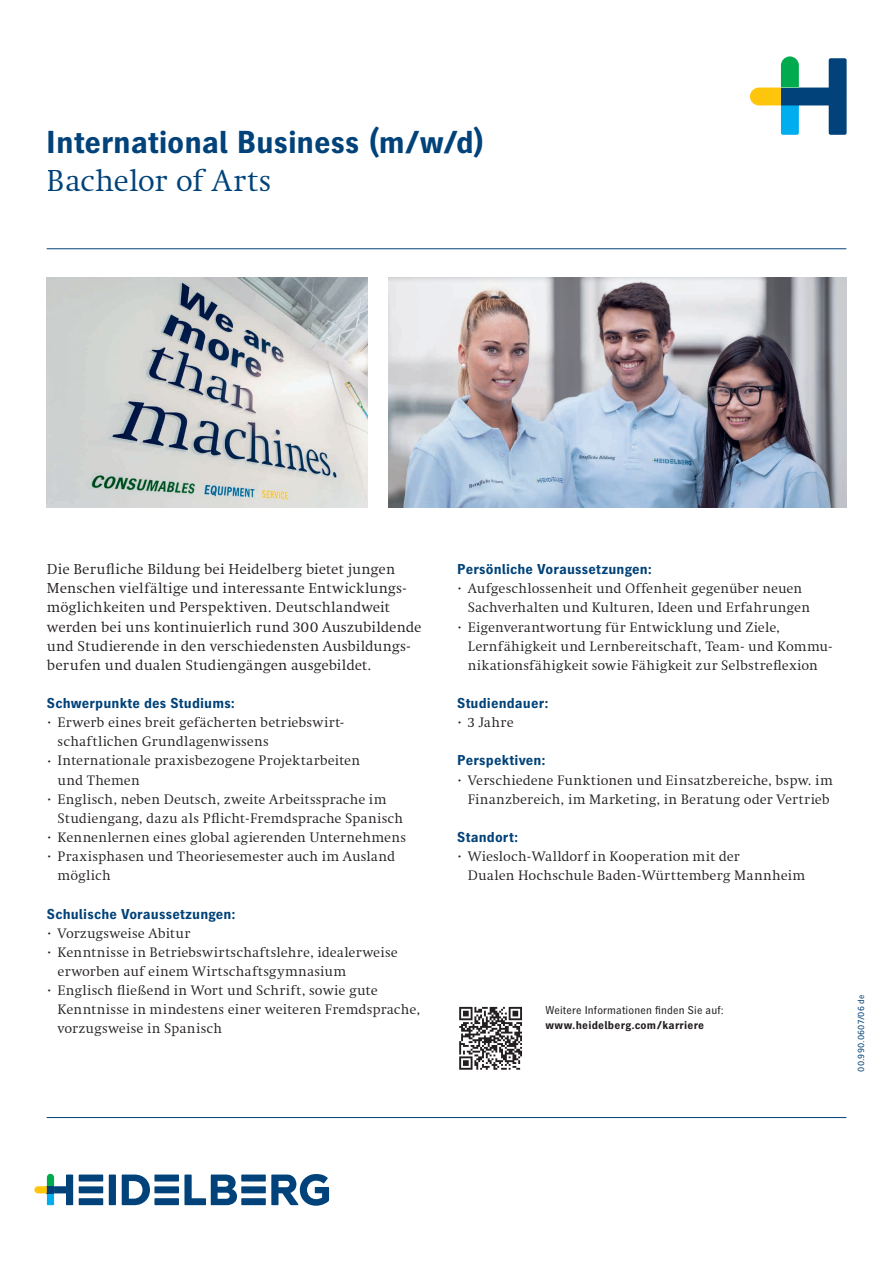
<style>
.page{position:relative;width:893px;height:1263px;background:#fff}
.page>*{position:absolute;margin:0;border:0;box-sizing:border-box;transform-origin:0 0}
.t1{font:700 31.5px "Heidelberg Gothic Ml";letter-spacing:-.005em;color:#004279}
.t2{font:31.5px "Heidelberg Antiqua ML";letter-spacing:-.005em;color:#004279}
._003_Copy_Text_A4_An{font:15px/19.2px "Heidelberg Antiqua ML";letter-spacing:.005em;color:#231f20}
.t3{font:14.25px/19.2px "Heidelberg Antiqua ML";letter-spacing:.01em;color:#231f20}
._003_Copy_Headline_A{font:700 14.25px "Heidelberg Gothic Ml";letter-spacing:.01em;color:#004279}
.t4{font:11.25px "Heidelberg Gothic Ml";letter-spacing:.015em;color:#231f20}
.t5{font:700 11.25px "Heidelberg Gothic Ml";letter-spacing:.02em;color:#231f20}
._016_Imprint_Printnu{font:9px "Heidelberg Gothic Ml";letter-spacing:.03em;color:#004279}
.s1{font-size:7.5px}
</style>
<div class="page">
<svg style="left:750px;top:56px;width:97px;height:79px"></svg>
<svg style="left:122px;top:1174px;width:28px;height:31px"></svg>
<div style="left:109px;top:1174px;width:7px;height:31px;background:#004279"></div>
<div style="left:79px;top:1174px;width:24px;height:7px;background:#004279"></div>
<div style="left:79px;top:1186px;width:24px;height:7px;background:#004279"></div>
<div style="left:79px;top:1198px;width:24px;height:7px;background:#004279"></div>
<div style="left:154px;top:1174px;width:25px;height:7px;background:#004279"></div>
<div style="left:154px;top:1186px;width:25px;height:7px;background:#004279"></div>
<div style="left:154px;top:1198px;width:25px;height:7px;background:#004279"></div>
<svg style="left:184px;top:1174px;width:53px;height:31px"></svg>
<div style="left:241px;top:1174px;width:25px;height:7px;background:#004279"></div>
<div style="left:241px;top:1186px;width:25px;height:7px;background:#004279"></div>
<div style="left:241px;top:1198px;width:25px;height:7px;background:#004279"></div>
<svg style="left:271px;top:1174px;width:58px;height:32px"></svg>
<svg style="left:34px;top:1174px;width:39px;height:31px"></svg>
<img style="left:47px;top:277px;width:320px;height:231px">
<img style="left:389px;top:277px;width:457px;height:231px">
<hr style="left:47px;top:1117px;width:799px;height:1px;background:#004279">
<hr style="left:47px;top:248px;width:799px;height:1px;background:#004279">
<svg style="left:459px;top:1006px;width:63px;height:1px"></svg>
<svg style="left:459px;top:1007px;width:63px;height:63px"></svg>
<h1 class="t1" style="left:47px;top:125px;width:439px">International Business (m/w/d)</h1>
<h1 class="t2" style="left:47px;top:163px;width:226px">Bachelor of Arts</h1>
<p class="_003_Copy_Text_A4_An" style="left:47px;top:560px;width:376px">Die Berufliche Bildung bei Heidelberg bietet jungen Menschen vielfältige und interessante Entwicklungs&shy;möglichkeiten und Perspektiven. Deutschlandweit werden bei uns kontinuierlich rund 300 Auszubildende und Studierende in den verschiedensten Ausbildungs&shy;berufen und dualen Studiengängen ausgebildet.</p>
<p class="_003_Copy_Headline_A" style="left:47px;top:695px;width:190px">Schwerpunkte des Studiums:</p>
<p class="t3" style="left:58px;top:713px;width:287px;text-indent:-11px"><span class="s1">•</span> Erwerb eines breit gefächerten betriebswirt&shy;schaftlichen Grundlagenwissens</p>
<p class="t3" style="left:58px;top:751px;width:304px;text-indent:-11px"><span class="s1">•</span> Internationale praxisbezogene Projektarbeiten und Themen</p>
<p class="t3" style="left:58px;top:789px;width:347px;text-indent:-11px"><span class="s1">•</span> Englisch, neben Deutsch, zweite Arbeitssprache im<br>Studiengang, dazu als Pflicht - Fremdsprache Spanisch</p>
<p class="t3" style="left:47px;top:828px;width:361px"><span class="s1">•</span> Kennenlernen eines global agierenden Unternehmens</p>
<p class="t3" style="left:58px;top:847px;width:339px;text-indent:-11px"><span class="s1">•</span> Praxisphasen und Theoriesemester auch im Ausland möglich</p>
<p class="_003_Copy_Headline_A" style="left:47px;top:906px;width:190px">Schulische Voraussetzungen:</p>
<p class="t3" style="left:47px;top:923px;width:145px"><span class="s1">•</span> Vorzugsweise Abitur</p>
<p class="t3" style="left:58px;top:943px;width:342px;text-indent:-11px"><span class="s1">•</span> Kenntnisse in Betriebswirtschaftslehre, idealerweise erworben auf einem Wirtschaftsgymnasium</p>
<p class="t3" style="left:58px;top:981px;width:364px;text-indent:-11px"><span class="s1">•</span> Englisch fließend in Wort und Schrift, sowie gute<br>Kenntnisse in mindestens einer weiteren Fremdsprache, vorzugsweise in Spanisch</p>
<p class="_003_Copy_Headline_A" style="left:457px;top:561px;width:196px">Persönliche Voraussetzungen:</p>
<p class="t3" style="left:468px;top:579px;width:344px;text-indent:-11px"><span class="s1">•</span> Aufgeschlossenheit und Offenheit gegenüber neuen<br>Sachverhalten und Kulturen, Ideen und Erfahrungen</p>
<p class="t3" style="left:468px;top:617px;width:366px;text-indent:-11px"><span class="s1">•</span> Eigenverantwortung für Entwicklung und Ziele,<br>Lernfähigkeit und Lernbereitschaft, Team - und Kommu&shy;nikationsfähigkeit sowie Fähigkeit zur Selbstreflexion</p>
<p class="_003_Copy_Headline_A" style="left:457px;top:695px;width:93px">Studiendauer:</p>
<p class="t3" style="left:457px;top:713px;width:58px"><span class="s1">•</span> 3 Jahre</p>
<p class="_003_Copy_Headline_A" style="left:457px;top:752px;width:90px">Perspektiven:</p>
<p class="t3" style="left:457px;top:770px;width:377px;text-align:center"><span class="s1">•</span> Verschiedene Funktionen und Einsatzbereiche, bspw. im<br>Finanzbereich, im Marketing, in Beratung oder Vertrieb</p>
<p class="_003_Copy_Headline_A" style="left:457px;top:829px;width:63px">Standort:</p>
<p class="t3" style="left:468px;top:847px;width:339px;text-indent:-11px"><span class="s1">•</span> Wiesloch - Walldorf in Kooperation mit der<br>Dualen Hochschule Baden - Württemberg Mannheim</p>
<p class="t4" style="left:545px;top:1004px;width:180px">Weitere Informationen finden Sie auf:</p>
<p class="t5" style="left:545px;top:1019px;width:160px">www.heidelberg.com/karriere</p>
<p class="_016_Imprint_Printnu" style="left:856px;top:1072px;width:79px;rotate:-90deg">00.990.0607/06 de</p>
</div>
